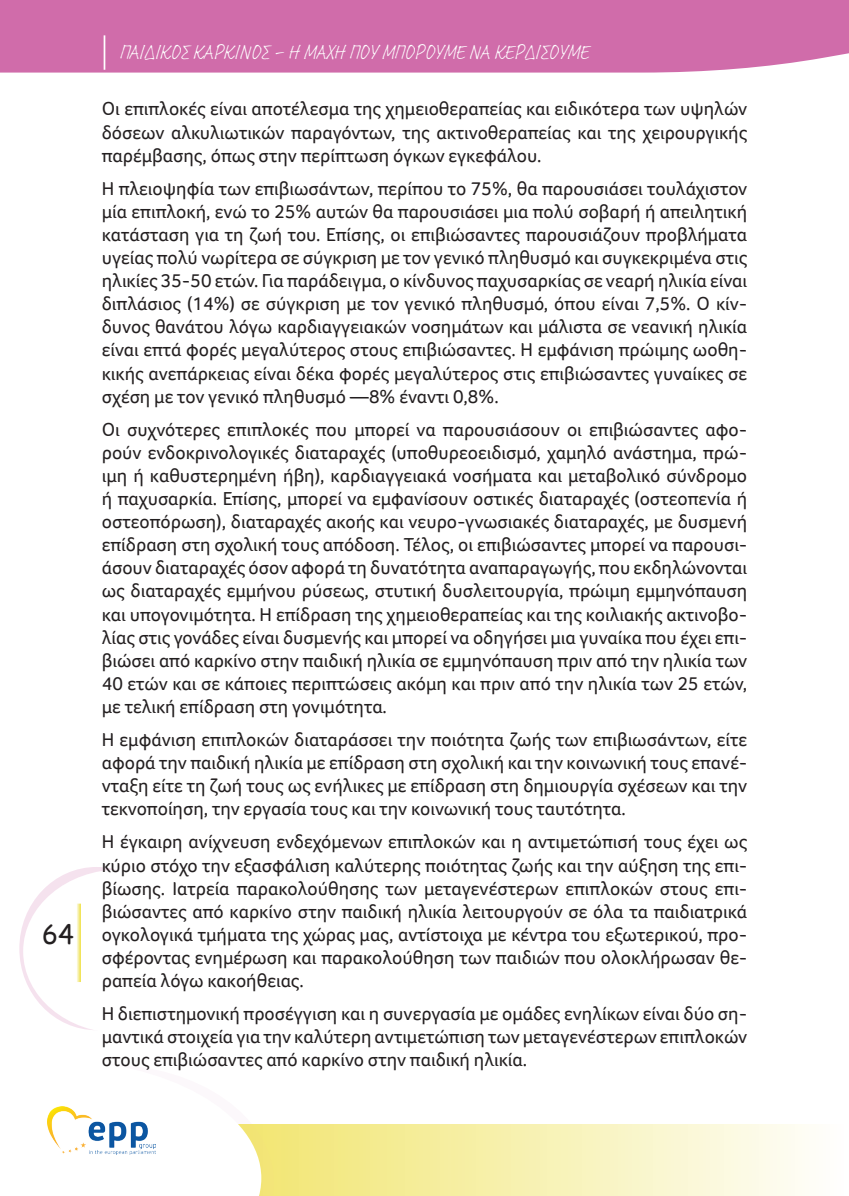
<style>
.page{position:relative;width:849px;height:1196px;background:#fff}
.page>*{position:absolute;margin:0;border:0;box-sizing:border-box;transform-origin:0 0}
.t1{font:26.25px "Comic Sans MS";color:#231f20}
.t2{font:21px "Adobe Handwriting Frank";color:#fff}
.Βασικό{font:19.25px/23.1px "Foco";color:#231f20;text-align:justify}
</style>
<div class="page">
<svg style="left:19px;top:867px;width:96px;height:163px"></svg>
<div style="left:0;top:0;width:848px;height:22px;background:#d06caa"></div>
<div style="left:0;top:22px;width:848px;height:51px;background:#d06caa"></div>
<svg style="left:76px;top:903px;width:5px;height:79px"></svg>
<hr style="left:104px;top:35px;width:1px;height:35px;background:#fff">
<svg style="left:47px;top:1124px;width:758px;height:71px"></svg>
<img style="left:48px;top:1106px;width:108px;height:48px">
<h1 class="t1" style="left:42px;top:914px;width:34px">64</h1>
<p class="t2" style="left:119px;top:38px;width:470px">ΠΑΙΔΙΚΟΣ ΚΑΡΚΙΝΟΣ - H ΜΑΧΗ ΠΟΥ ΜΠΟΡΟΥΜΕ ΝΑ ΚΕΡΔΙΣΟΥΜΕ</p>
<p class="Βασικό" style="left:102px;top:97px;width:647px">Οι επιπλοκές είναι αποτέλεσμα της χημειοθεραπείας και ειδικότερα των υψηλών δόσεων αλκυλιωτικών παραγόντων, της ακτινοθεραπείας και της χειρουργικής παρέμβασης, όπως στην περίπτωση όγκων εγκεφάλου.</p>
<p class="Βασικό" style="left:102px;top:176px;width:647px">Η πλειοψηφία των επιβιωσάντων, περίπου το 75%, θα παρουσιάσει τουλάχιστον μία επιπλοκή, ενώ το 25% αυτών θα παρουσιάσει μια πολύ σοβαρή ή απειλητική κατάσταση για τη ζωή του. Επίσης, οι επιβιώσαντες παρουσιάζουν προβλήματα υγείας πολύ νωρίτερα σε σύγκριση με τον γενικό πληθυσμό και συγκεκριμένα στις ηλικίες 35-50 ετών. Για παράδειγμα, ο κίνδυνος παχυσαρκίας σε νεαρή ηλικία είναι διπλάσιος (14%) σε σύγκριση με τον γενικό πληθυσμό, όπου είναι 7,5%. Ο κίν&shy;δυνος θανάτου λόγω καρδιαγγειακών νοσημάτων και μάλιστα σε νεανική ηλικία είναι επτά φορές μεγαλύτερος στους επιβιώσαντες. Η εμφάνιση πρώιμης ωοθη&shy;κικής ανεπάρκειας είναι δέκα φορές μεγαλύτερος στις επιβιώσαντες γυναίκες σε σχέση με τον γενικό πληθυσμό —8% έναντι 0,8%.</p>
<p class="Βασικό" style="left:102px;top:417px;width:647px">Οι συχνότερες επιπλοκές που μπορεί να παρουσιάσουν οι επιβιώσαντες αφο&shy;ρούν ενδοκρινολογικές διαταραχές (υποθυρεοειδισμό, χαμηλό ανάστημα, πρώ&shy;ιμη ή καθυστερημένη ήβη), καρδιαγγειακά νοσήματα και μεταβολικό σύνδρομο ή παχυσαρκία. Επίσης, μπορεί να εμφανίσουν οστικές διαταραχές (οστεοπενία ή οστεοπόρωση), διαταραχές ακοής και νευρο-γνωσιακές διαταραχές, με δυσμενή επίδραση στη σχολική τους απόδοση. Τέλος, οι επιβιώσαντες μπορεί να παρουσι&shy;άσουν διαταραχές όσον αφορά τη δυνατότητα αναπαραγωγής, που εκδηλώνονται ως διαταραχές εμμήνου ρύσεως, στυτική δυσλειτουργία, πρώιμη εμμηνόπαυση και υπογονιμότητα. Η επίδραση της χημειοθεραπείας και της κοιλιακής ακτινοβο&shy;λίας στις γονάδες είναι δυσμενής και μπορεί να οδηγήσει μια γυναίκα που έχει επι&shy;βιώσει από καρκίνο στην παιδική ηλικία σε εμμηνόπαυση πριν από την ηλικία των 40 ετών και σε κάποιες περιπτώσεις ακόμη και πριν από την ηλικία των 25 ετών, με τελική επίδραση στη γονιμότητα.</p>
<p class="Βασικό" style="left:102px;top:727px;width:647px">Η εμφάνιση επιπλοκών διαταράσσει την ποιότητα ζωής των επιβιωσάντων, είτε αφορά την παιδική ηλικία με επίδραση στη σχολική και την κοινωνική τους επανέ&shy;νταξη είτε τη ζωή τους ως ενήλικες με επίδραση στη δημιουργία σχέσεων και την τεκνοποίηση, την εργασία τους και την κοινωνική τους ταυτότητα.</p>
<p class="Βασικό" style="left:102px;top:830px;width:647px">Η έγκαιρη ανίχνευση ενδεχόμενων επιπλοκών και η αντιμετώπισή τους έχει ως κύριο στόχο την εξασφάλιση καλύτερης ποιότητας ζωής και την αύξηση της επι&shy;βίωσης. Ιατρεία παρακολούθησης των μεταγενέστερων επιπλοκών στους επι&shy;βιώσαντες από καρκίνο στην παιδική ηλικία λειτουργούν σε όλα τα παιδιατρικά ογκολογικά τμήματα της χώρας μας, αντίστοιχα με κέντρα του εξωτερικού, προ&shy;σφέροντας ενημέρωση και παρακολούθηση των παιδιών που ολοκλήρωσαν θε&shy;ραπεία λόγω κακοήθειας.</p>
<p class="Βασικό" style="left:102px;top:1001px;width:647px">Η διεπιστημονική προσέγγιση και η συνεργασία με ομάδες ενηλίκων είναι δύο ση&shy;μαντικά στοιχεία για την καλύτερη αντιμετώπιση των μεταγενέστερων επιπλοκών στους επιβιώσαντες από καρκίνο στην παιδική ηλικία.</p>
</div>
